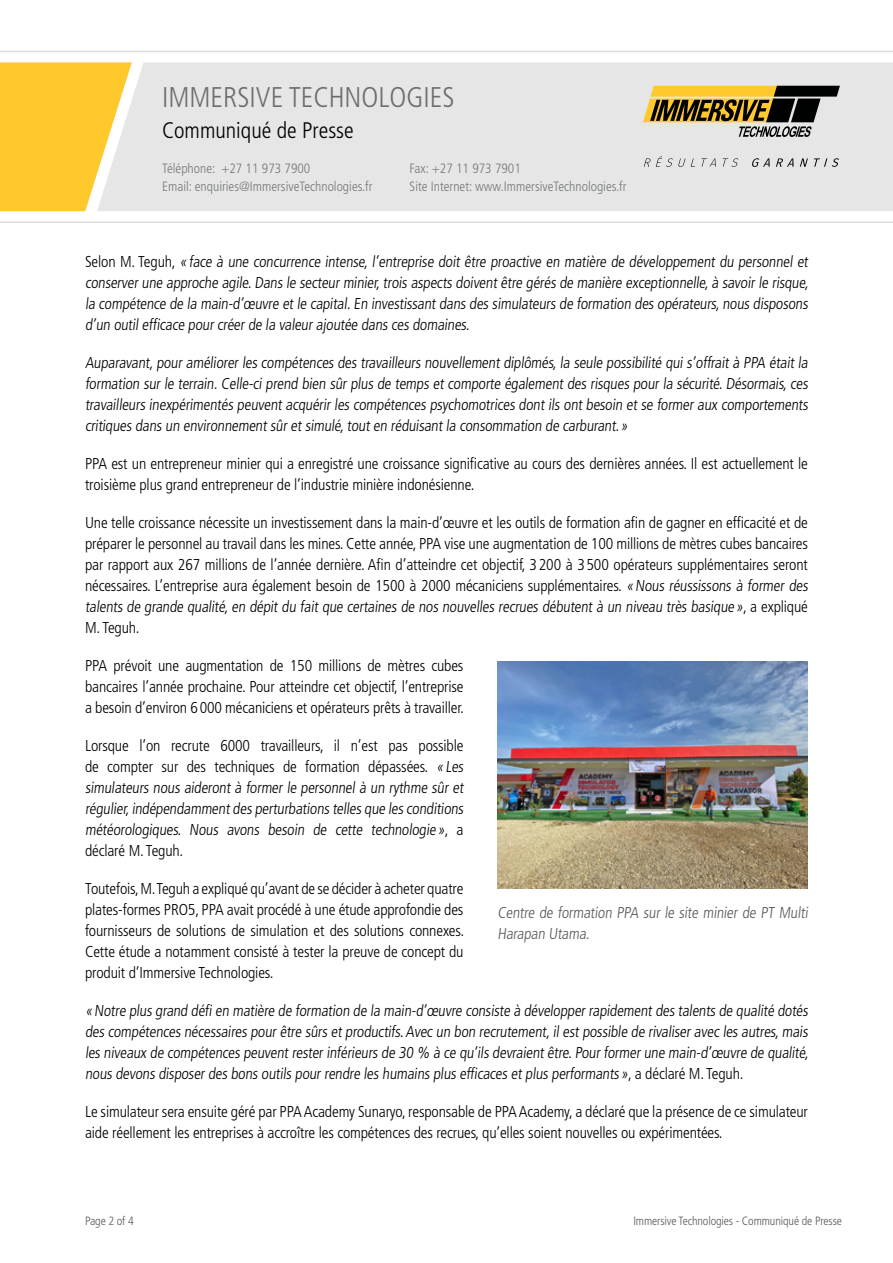
<style>
.page{position:relative;width:893px;height:1263px;background:#fff}
.page>*{position:absolute;margin:0;border:0;box-sizing:border-box;transform-origin:0 0}
.t1{font:300 condensed 28.5px "Frutiger LT Std";color:#6d6e71}
.t2{font:300 condensed 22.5px "Frutiger LT Std";color:#000}
.t3{font:300 condensed 15.75px/21px "Frutiger LT Std";letter-spacing:-.01em;color:#000;text-align:justify}
.t4{font:300 condensed 15.75px/21px "Frutiger LT Std";color:#58595b}
.t5{font:300 condensed 13.5px "Frutiger LT Std";color:#77787b}
.t6{font:300 condensed 12px "Frutiger LT Std";letter-spacing:-.01em;color:#58595b}
</style>
<div class="page">
<div style="left:0;top:62px;width:97px;height:149px;background:#ffc82c"></div>
<div style="left:97px;top:62px;width:796px;height:149px;background:#e5e6e5"></div>
<hr style="left:0;top:51px;width:893px;height:1px;background:#dcddde">
<hr style="left:0;top:221px;width:893px;height:2px;background:#dcddde">
<svg style="left:643px;top:86px;width:197px;height:51px;background:#998b60"></svg>
<svg style="left:644px;top:156px;width:41px;height:11px"></svg>
<svg style="left:691px;top:158px;width:4px;height:9px"></svg>
<svg style="left:701px;top:158px;width:15px;height:9px"></svg>
<svg style="left:723px;top:158px;width:15px;height:9px"></svg>
<svg style="left:751px;top:158px;width:19px;height:9px"></svg>
<svg style="left:776px;top:158px;width:18px;height:9px"></svg>
<svg style="left:800px;top:158px;width:8px;height:9px"></svg>
<svg style="left:814px;top:158px;width:25px;height:9px"></svg>
<img style="left:497px;top:661px;width:311px;height:227px">
<h1 class="t1" style="left:162px;top:81px;width:294px">IMMERSIVE TECHNOLOGIES</h1>
<h2 class="t2" style="left:162px;top:118px;width:193px">Communiqué de Presse</h2>
<p class="t5" style="left:162px;top:161px;width:150px">Téléphone: +27 11 973 7900</p>
<p class="t5" style="left:410px;top:161px;width:113px">Fax: +27 11 973 7901</p>
<p class="t5" style="left:162px;top:179px;width:212px">Email: enquiries@ImmersiveTechnologies.fr</p>
<p class="t5" style="left:410px;top:179px;width:218px">Site Internet: www.ImmersiveTechnologies.fr</p>
<h2 class="t2" style="left:162px;top:118px;width:121px">Media Release</h2>
<p class="t5" style="left:162px;top:161px;width:131px">Phone: +61 8 9347 9016</p>
<p class="t5" style="left:440px;top:161px;width:83px">61 8 9347 9090</p>
<p class="t5" style="left:365px;top:179px;width:22px">com</p>
<p class="t5" style="left:410px;top:179px;width:194px">Web: www.ImmersiveTechnologies.com</p>
<p class="t3" style="left:85px;top:251px;width:727px">Selon M. Teguh, «face à une concurrence intense, l’entreprise doit être proactive en matière de développement du personnel et conserver une approche agile.Dans le secteur minier,trois aspects doivent être gérés de manière exceptionnelle,à savoir le risque, la compétence de la main-d’œuvre et le capital.En investissant dans des simulateurs de formation des opérateurs,nous disposons d’un outil efficace pour créer de la valeur ajoutée dans ces domaines.</p>
<p class="t3" style="left:85px;top:352px;width:727px">Auparavant,pour améliorer les compétences des travailleurs nouvellement diplômés,la seule possibilité qui s’offrait à PPA était la formation sur le terrain. Celle-ci prend bien sûr plus de temps et comporte également des risques pour la sécurité. Désormais, ces travailleurs inexpérimentés peuvent acquérir les compétences psychomotrices dont ils ont besoin et se former aux comportements critiques dans un environnement sûr et simulé,tout en réduisant la consommation de carburant.»</p>
<p class="t3" style="left:85px;top:453px;width:724px">PPA est un entrepreneur minier qui a enregistré une croissance significative au cours des dernières années. Il est actuellement le troisième plus grand entrepreneur de l’industrie minière indonésienne.</p>
<p class="t3" style="left:85px;top:512px;width:727px;text-align:left">Une telle croissance nécessite un investissement dans la main-d’œuvre et les outils de formation afin de gagner en efficacité et de préparer le personnel au travail dans les mines. Cette année, PPA vise une augmentation de 100 millions de mètres cubes bancaires par rapport aux 267 millions de l’année dernière. Afin d’atteindre cet objectif, 3200 à 3500 opérateurs supplémentaires seront nécessaires. L’entreprise aura également besoin de 1500 à 2000 mécaniciens supplémentaires. «Nous réussissons à former des talents de grande qualité, en dépit du fait que certaines de nos nouvelles recrues débutent à un niveau très basique», a expliqué M. Teguh.</p>
<p class="t3" style="left:85px;top:655px;width:381px">PPA prévoit une augmentation de 150 millions de mètres cubes bancaires l’année prochaine. Pour atteindre cet objectif, l’entreprise a besoin d’environ 6000 mécaniciens et opérateurs prêts à travailler.</p>
<p class="t3" style="left:85px;top:735px;width:382px;text-align:left">Lorsque l’on recrute 6000 travailleurs, il n’est pas possible de compter sur des techniques de formation dépassées. «Les simulateurs nous aideront à former le personnel à un rythme sûr et régulier,indépendammentdes perturbations telles que les conditions météorologiques. Nous avons besoin de cette technologie», a déclaré M. Teguh.</p>
<p class="t3" style="left:85px;top:878px;width:381px">Toutefois, M. Teguh a expliqué qu’avant de se décider à acheter quatre plates-formes PRO5, PPA avait procédé à une étude approfondie des fournisseurs de solutions de simulation et des solutions connexes.<br>Cette étude a notamment consisté à tester la preuve de concept du produit d’Immersive Technologies.</p>
<p class="t3" style="left:85px;top:1000px;width:727px">«Notre plus grand défi en matière de formation de la main-d’œuvre consiste à développer rapidement des talents de qualité dotés des compétences nécessaires pour être sûrs et productifs.Avec un bon recrutement,il est possible de rivaliser avec les autres,mais les niveaux de compétences peuvent rester inférieurs de 30 % à ce qu’ils devraient être.Pour former une main-d’œuvre de qualité, nous devons disposer des bons outils pour rendre les humains plus efficaces et plus performants», a déclaré M. Teguh.</p>
<p class="t3" style="left:85px;top:1101px;width:724px">Le simulateur sera ensuite géré par PPA Academy Sunaryo, responsable de PPA Academy, a déclaré que la présence de ce simulateur aide réellement les entreprises à accroître les compétences des recrues, qu’elles soient nouvelles ou expérimentées.</p>
<p class="t4" style="left:497px;top:902px;width:314px">Centre de formation PPA sur le site minier de PT Multi<br>Harapan Utama.</p>
<p class="t6" style="left:85px;top:1214px;width:50px">Page 2 of 4</p>
<p class="t6" style="left:633px;top:1214px;width:210px">Immersive Technologies - Communiqué de Presse</p>
</div>
